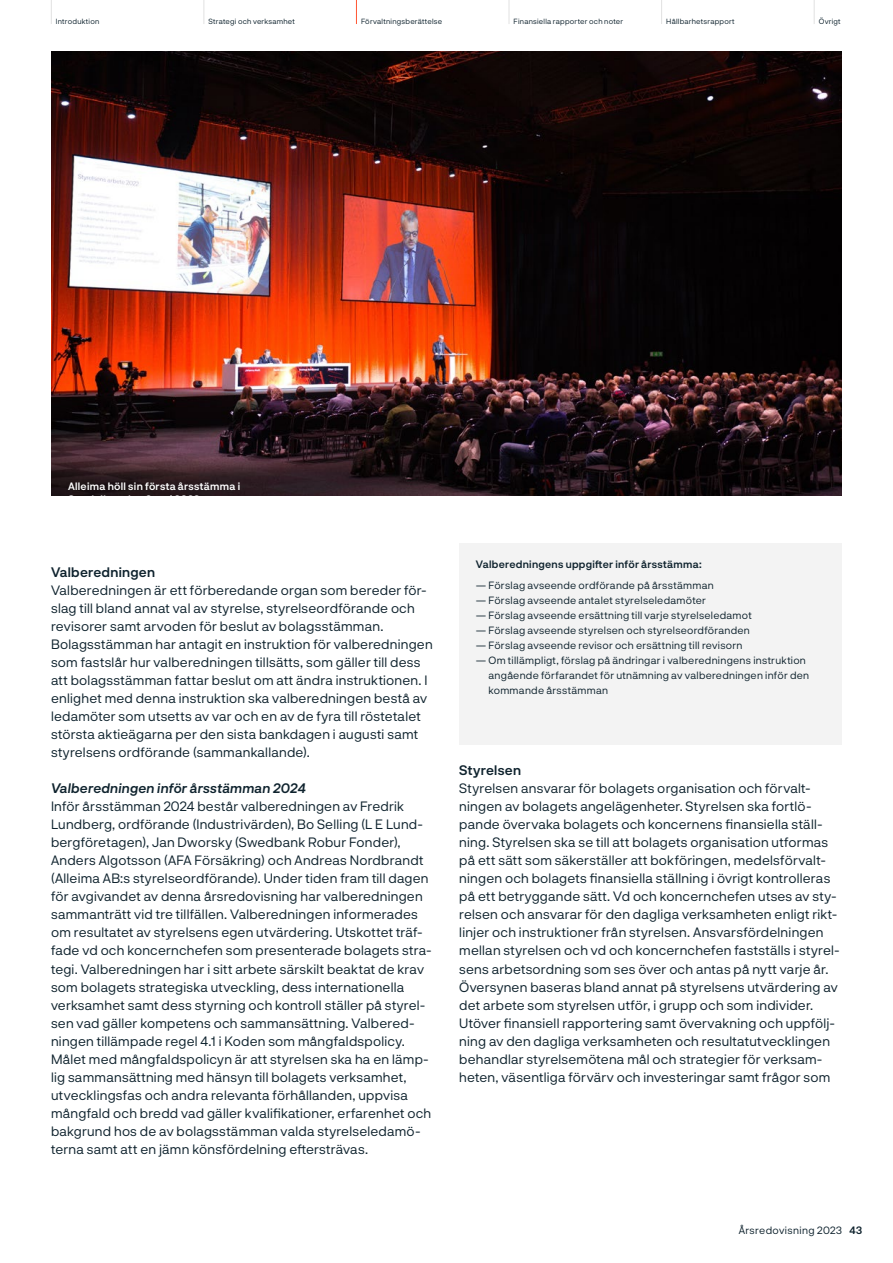
<style>
.page{position:relative;width:893px;height:1263px;background:#fff}
.page>*{position:absolute;margin:0;border:0;box-sizing:border-box;transform-origin:0 0}
.Brödtext{font:13.5px/18px "Alleima Neurial";letter-spacing:.015em;color:#0f232e}
.Mellis_2{font:italic 700 13.5px "Alleima Neurial";letter-spacing:.015em;color:#0f232e}
.Mellis_1{font:700 13.5px "Alleima Neurial";letter-spacing:.02em;color:#0f232e}
.t1{font:10.5px/15px "Alleima Neurial";letter-spacing:.025em;color:#0f232e}
.Notbröd{font:700 10.5px "Alleima Neurial";letter-spacing:.03em;color:#0f232e}
.t2{font:700 10.5px "Alleima Neurial";letter-spacing:.03em;color:#fff}
.t3{font:7.5px "Alleima Neurial";letter-spacing:.03em;color:#0f232e}
.s1{font-weight:700}
</style>
<div class="page">
<div style="left:459px;top:543px;width:383px;height:201px;background:#f3f3f3"></div>
<img style="left:51px;top:51px;width:791px;height:444px">
<svg style="left:51px;top:0;width:1px;height:24px"></svg>
<svg style="left:203px;top:0;width:1px;height:24px"></svg>
<svg style="left:356px;top:0;width:1px;height:24px"></svg>
<svg style="left:509px;top:0;width:1px;height:24px"></svg>
<svg style="left:661px;top:0;width:1px;height:24px"></svg>
<svg style="left:814px;top:0;width:1px;height:24px"></svg>
<p class="t3" style="left:56px;top:16px;width:45px">Introduktion</p>
<p class="t3" style="left:208px;top:16px;width:88px">Strategi och verksamhet</p>
<p class="t3" style="left:361px;top:16px;width:83px">Förvaltningsberättelse</p>
<p class="t3" style="left:514px;top:16px;width:111px">Finansiella rapporter och noter</p>
<p class="t3" style="left:666px;top:16px;width:70px">Hållbarhetsrapport</p>
<p class="t3" style="left:819px;top:16px;width:23px">Övrigt</p>
<p class="t2" style="left:68px;top:479px;width:174px">Alleima höll sin första årsstämma i</p>
<p class="Brödtext" style="left:51px;top:563px;width:383px"><span class="s1">Valberedningen<br></span>Valberedningen är ett förberedande organ som bereder för&shy;slag till bland annat val av styrelse, styrelseordförande och revisorer samt arvoden för beslut av bolagsstämman.<br>Bolagsstämman har antagit en instruktion för valberedningen som fastslår hur valberedningen tillsätts, som gäller till dess att bolagsstämman fattar beslut om att ändra instruktionen. I enlighet med denna instruktion ska valberedningen bestå av ledamöter som utsetts av var och en av de fyra till röstetalet största aktieägarna per den sista bankdagen i augusti samt styrelsens ordförande (sammankallande).</p>
<p class="Mellis_2" style="left:51px;top:779px;width:256px">Valberedningen inför årsstämman 2024</p>
<p class="Brödtext" style="left:51px;top:797px;width:382px">Inför årsstämman 2024 består valberedningen av Fredrik Lundberg, ordförande (Industrivärden), Bo Selling (L E Lund&shy;bergföretagen), Jan Dworsky (Swedbank Robur Fonder), Anders Algotsson (AFA Försäkring) och Andreas Nordbrandt (Alleima AB:s styrelseordförande). Under tiden fram till dagen för avgivandet av denna årsredovisning har valberedningen sammanträtt vid tre tillfällen. Valberedningen informerades om resultatet av styrelsens egen utvärdering. Utskottet träf&shy;fade vd och koncernchefen som presenterade bolagets stra&shy;tegi. Valberedningen har i sitt arbete särskilt beaktat de krav som bolagets strategiska utveckling, dess internationella verksamhet samt dess styrning och kontroll ställer på styrel&shy;sen vad gäller kompetens och sammansättning. Valbered&shy;ningen tillämpade regel 4.1 i Koden som mångfaldspolicy.<br>Målet med mångfaldspolicyn är att styrelsen ska ha en lämp&shy;lig sammansättning med hänsyn till bolagets verksamhet, utvecklingsfas och andra relevanta förhållanden, uppvisa mångfald och bredd vad gäller kvalifikationer, erfarenhet och bakgrund hos de av bolagsstämman valda styrelseledamö&shy;terna samt att en jämn könsfördelning eftersträvas.</p>
<p class="Notbröd" style="left:476px;top:557px;width:227px">Valberedningens uppgifter inför årsstämma:</p>
<p class="t1" style="left:476px;top:578px;width:240px">— Förslag avseende ordförande på årsstämman</p>
<p class="t1" style="left:476px;top:593px;width:232px">— Förslag avseende antalet styrelseledamöter</p>
<p class="t1" style="left:476px;top:608px;width:277px">— Förslag avseende ersättning till varje styrelseledamot</p>
<p class="t1" style="left:476px;top:623px;width:276px">— Förslag avseende styrelsen och styrelseordföranden</p>
<p class="t1" style="left:476px;top:638px;width:268px">— Förslag avseende revisor och ersättning till revisorn</p>
<p class="t1" style="left:488px;top:653px;width:322px;text-indent:-13px">— Om tillämpligt, förslag på ändringar i valberedningens instruktion angående förfarandet för utnämning av valberedningen inför den kommande årsstämman</p>
<p class="Mellis_1" style="left:459px;top:761px;width:63px">Styrelsen</p>
<p class="Brödtext" style="left:459px;top:779px;width:382px">Styrelsen ansvarar för bolagets organisation och förvalt&shy;ningen av bolagets angelägenheter. Styrelsen ska fortlö&shy;pande övervaka bolagets och koncernens finansiella ställ&shy;ning. Styrelsen ska se till att bolagets organisation utformas på ett sätt som säkerställer att bokföringen, medelsförvalt&shy;ningen och bolagets finansiella ställning i övrigt kontrolleras på ett betryggande sätt. Vd och koncernchefen utses av sty&shy;relsen och ansvarar för den dagliga verksamheten enligt rikt&shy;linjer och instruktioner från styrelsen. Ansvarsfördelningen mellan styrelsen och vd och koncernchefen fastställs i styrel&shy;sens arbetsordning som ses över och antas på nytt varje år.<br>Översynen baseras bland annat på styrelsens utvärdering av det arbete som styrelsen utför, i grupp och som individer.<br>Utöver finansiell rapportering samt övervakning och uppfölj&shy;ning av den dagliga verksamheten och resultatutvecklingen behandlar styrelsemötena mål och strategier för verksam&shy;heten, väsentliga förvärv och investeringar samt frågor som</p>
<p class="t1" style="left:739px;top:1222px;width:125px">Årsredovisning 2023 <span class="s1">43</span></p>
</div>
